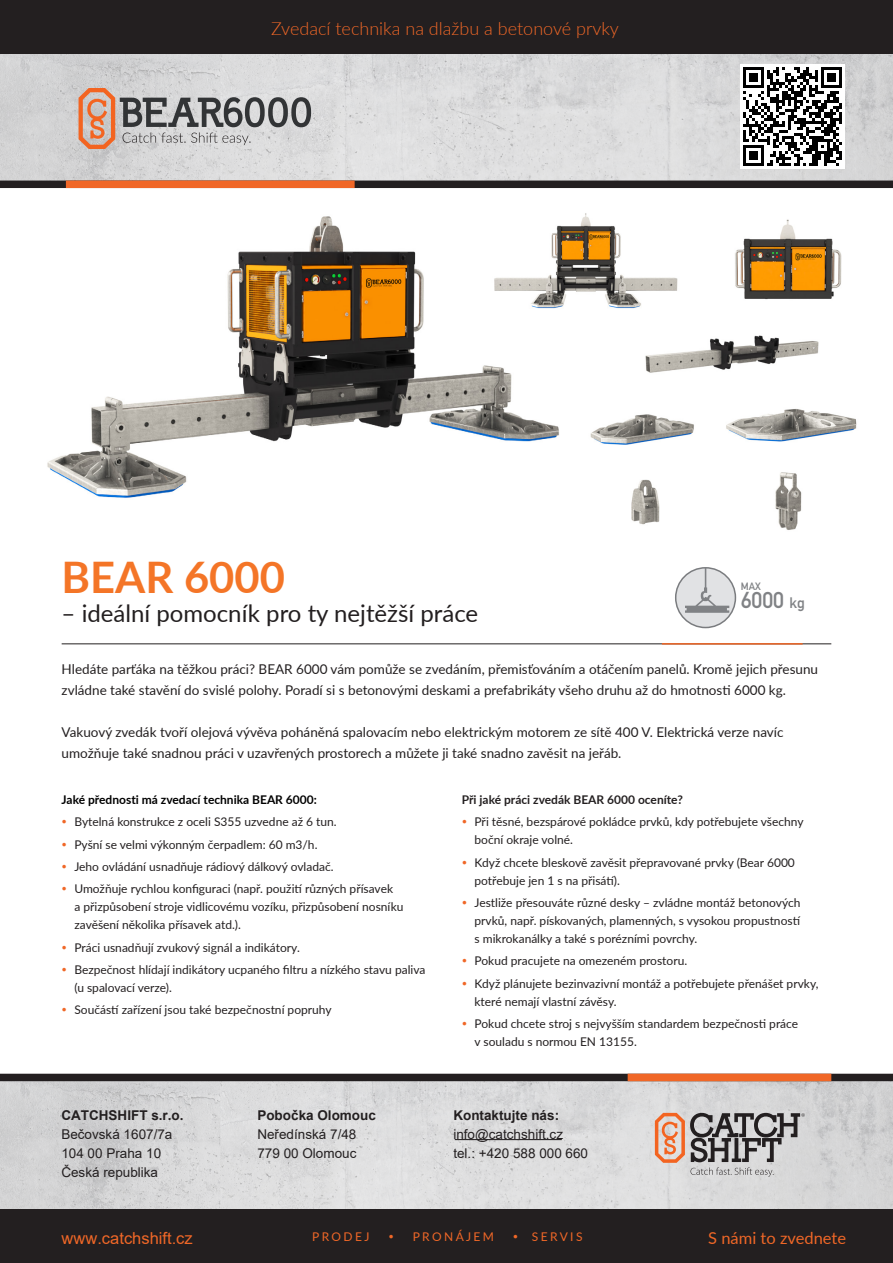
<style>
.page{position:relative;width:893px;height:1263px;background:#fff}
.page>*{position:absolute;margin:0;border:0;box-sizing:border-box;transform-origin:0 0}
.t1{font:700 43.5px "Lato";color:#f47527}
.t2{font:24px "Lato";color:#231f20}
.t3{font:700 22.5px "DIN Alternate";color:#808285}
.t4{font:300 18px "Lato";color:#f06727}
.t5{font:16.5px "Arial";color:#f06727}
.t6{font:16.5px "Lato";color:#f06727}
.t7{font:13.5px/21px "Lato";color:#231f20}
.t8{font:13.5px/18.9px "Arial";color:#231f20}
.t9{font:12px/18px "Lato";color:#231f20}
.t10{font:700 12px "Lato";color:#000}
.t11{font:700 12px "Lato";color:#231f20}
.t12{font:12px "Lato";letter-spacing:.2em;color:#f06727}
.t13{font:700 10.5px "DIN Alternate";color:#808285}
.s1{color:#f06727}
.s2{font-size:15px}
.s3{font-weight:700}
</style>
<div class="page">
<img style="left:47px;top:188px;width:512px;height:310px">
<img style="left:0;top:53px;width:893px;height:128px">
<img style="left:0;top:1081px;width:893px;height:129px">
<svg style="left:79px;top:88px;width:232px;height:61px;background:#b6ada9"></svg>
<svg style="left:655px;top:1113px;width:150px;height:64px;background:#afa4a1"></svg>
<div style="left:0;top:0;width:893px;height:53px;background:#231f20"></div>
<div style="left:0;top:1210px;width:893px;height:53px;background:#231f20"></div>
<div style="left:0;top:181px;width:893px;height:7px;background:#231f20"></div>
<div style="left:0;top:1074px;width:893px;height:7px;background:#231f20"></div>
<div style="left:66px;top:181px;width:289px;height:7px;background:#f06727"></div>
<div style="left:628px;top:1074px;width:203px;height:7px;background:#f06727"></div>
<hr style="left:455px;top:1139px;width:107px;height:1px;background:#231f20">
<hr style="left:62px;top:644px;width:769px;height:1px;background:#231f20">
<hr style="left:662px;top:643px;width:141px;height:2px;background:#f06727">
<img style="left:740px;top:64px;width:105px;height:105px">
<div style="left:676px;top:568px;width:59px;height:59px;background:#e1e2e4;border-radius:50%"></div>
<div style="left:675px;top:567px;width:61px;height:61px;border:2px solid #7a7c7f;border-radius:50%"></div>
<svg style="left:685px;top:568px;width:44px;height:45px"></svg>
<img style="left:476px;top:209px;width:202px;height:121px">
<img style="left:600px;top:315px;width:219px;height:58px">
<img style="left:735px;top:219px;width:107px;height:81px">
<img style="left:590px;top:414px;width:104px;height:31px">
<img style="left:631px;top:479px;width:29px;height:46px">
<img style="left:775px;top:472px;width:27px;height:58px">
<img style="left:726px;top:409px;width:131px;height:33px">
<p class="t4" style="left:271px;top:16px;width:349px">Zvedací technika na dlažbu a betonové prvky</p>
<p class="t1" style="left:62px;top:545px;width:225px">BEAR 6000</p>
<p class="t2" style="left:62px;top:596px;width:418px">– ideální pomocník pro ty nejtěžší práce</p>
<p class="t7" style="left:62px;top:658px;width:758px">Hledáte parťáka na těžkou práci? BEAR 6000 vám pomůže se zvedáním, přemisťováním a otáčením panelů. Kromě jejich přesunu zvládne také stavění do svislé polohy. Poradí si s betonovými deskami a prefabrikáty všeho druhu až do hmotnosti 6000 kg.</p>
<p class="t7" style="left:62px;top:721px;width:723px">Vakuový zvedák tvoří olejová vývěva poháněná spalovacím nebo elektrickým motorem ze sítě 400 V. Elektrická verze navíc umožňuje také snadnou práci v uzavřených prostorech a můžete ji také snadno zavěsit na jeřáb.</p>
<p class="t10" style="left:62px;top:791px;width:257px">Jaké přednosti má zvedací technika BEAR 6000:</p>
<p class="t9" style="left:62px;top:813px;width:277px"><span class="s1">•</span> Bytelná konstrukce z oceli S355 uzvedne až 6 tun.</p>
<p class="t9" style="left:62px;top:835px;width:257px"><span class="s1">•</span> Pyšní se velmi výkonným čerpadlem: 60 m3/h.</p>
<p class="t9" style="left:62px;top:857px;width:273px"><span class="s1">•</span> Jeho ovládání usnadňuje rádiový dálkový ovladač.</p>
<p class="t9" style="left:74px;top:879px;width:331px;text-indent:-13px"><span class="s1">•</span> Umožňuje rychlou konfiguraci (např. použití různých přísavek<br>a přizpůsobení stroje vidlicovému vozíku, přizpůsobení nosníku zavěšení několika přísavek atd.).</p>
<p class="t9" style="left:62px;top:938px;width:240px"><span class="s1">•</span> Práci usnadňují zvukový signál a indikátory.</p>
<p class="t9" style="left:74px;top:960px;width:353px;text-indent:-13px"><span class="s1">•</span> Bezpečnost hlídají indikátory ucpaného filtru a nízkého stavu paliva (u spalovací verze).</p>
<p class="t9" style="left:62px;top:1000px;width:272px"><span class="s1">•</span> Součástí zařízení jsou také bezpečnostní popruhy</p>
<p class="t13" style="left:741px;top:578px;width:21px">MAX</p>
<p class="t3" style="left:741px;top:583px;width:66px">6000 <span class="s2">kg</span></p>
<p class="t11" style="left:462px;top:791px;width:223px">Při jaké práci zvedák BEAR 6000 oceníte?</p>
<p class="t9" style="left:475px;top:813px;width:331px;text-indent:-13px"><span class="s1">•</span> Při těsné, bezspárové pokládce prvků, kdy potřebujete všechny boční okraje volné.</p>
<p class="t9" style="left:475px;top:853px;width:322px;text-indent:-13px"><span class="s1">•</span> Když chcete bleskově zavěsit přepravované prvky (Bear 6000 potřebuje jen 1 s na přisátí).</p>
<p class="t9" style="left:475px;top:893px;width:327px;text-align:justify;text-indent:-13px"><span class="s1">•</span> Jestliže přesouváte různé desky – zvládne montáž betonových prvků, např. pískovaných, plamenných, s vysokou propustností s mikrokanálky a také s porézními povrchy.</p>
<p class="t9" style="left:462px;top:951px;width:227px"><span class="s1">•</span> Pokud pracujete na omezeném prostoru.</p>
<p class="t9" style="left:475px;top:974px;width:345px;text-indent:-13px"><span class="s1">•</span> Když plánujete bezinvazivní montáž a potřebujete přenášet prvky, které nemají vlastní závěsy.</p>
<p class="t9" style="left:475px;top:1014px;width:325px;text-indent:-13px"><span class="s1">•</span> Pokud chcete stroj s nejvyšším standardem bezpečnosti práce v souladu s normou EN 13155.</p>
<p class="t8" style="left:61px;top:1105px;width:124px"><span class="s3">CATCHSHIFT s.r.o.<br></span>Bečovská 1607/7a<br>104 00 Praha 10<br>Česká republika</p>
<p class="t8" style="left:257px;top:1105px;width:120px"><span class="s3">Pobočka Olomouc<br></span>Neředínská 7/48<br>779 00 Olomouc</p>
<p class="t8" style="left:453px;top:1105px;width:136px"><span class="s3">Kontaktujte nás: </span>info@catchshift.cz tel.: +420 588 000 660</p>
<p class="t5" style="left:62px;top:1227px;width:133px">www.catchshift.cz</p>
<p class="t12" style="left:312px;top:1228px;width:59px">PRODEJ</p>
<p class="t12" style="left:388px;top:1228px;width:107px">• PRONÁJEM</p>
<p class="t12" style="left:513px;top:1228px;width:71px">• SERVIS</p>
<p class="t6" style="left:708px;top:1226px;width:139px">S námi to zvednete</p>
</div>
